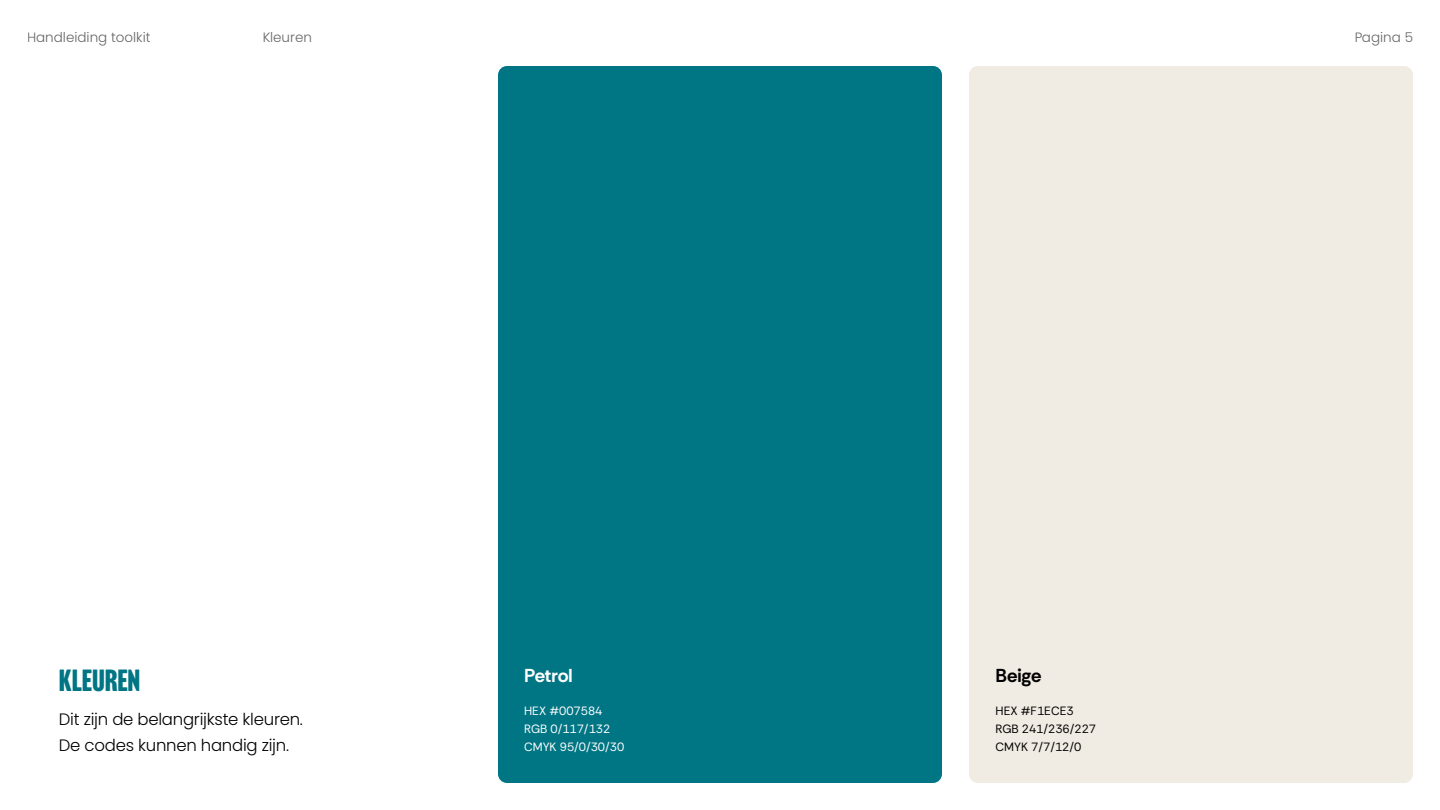
<style>
.page{position:relative;width:1440px;height:810px;background:#fff}
.page>*{position:absolute;margin:0;border:0;box-sizing:border-box;transform-origin:0 0}
.t1{font:30px "Headline Gothic ATF Round";color:#007584;scale:1.05 1}
.t2{font:18.75px "Rethink Sans";letter-spacing:-.01em;color:#fff}
.t3{font:18.75px "Rethink Sans";letter-spacing:-.01em;color:#000}
.t4{font:300 16.5px/26.2px "Poppins";letter-spacing:-.015em;color:#000}
.t5{font:300 13.5px "Poppins";color:#000}
.t6{font:12px/18px "Rethink Sans";color:#fff}
.t7{font:12px/18px "Rethink Sans";color:#000}
</style>
<div class="page">
<div style="left:498px;top:66px;width:444px;height:717px;background:#007584;border-radius:9px"></div>
<div style="left:969px;top:66px;width:444px;height:717px;background:#f1ece3;border-radius:9px"></div>
<p class="t5" style="left:27px;top:29px;width:125px">Handleiding toolkit</p>
<p class="t5" style="left:1354px;top:29px;width:60px">Pagina 5</p>
<p class="t5" style="left:262px;top:29px;width:51px">Kleuren</p>
<h1 class="t1" style="left:59px;top:663px;width:79px">KLEUREN</h1>
<p class="t4" style="left:59px;top:706px;width:246px">Dit zijn de belangrijkste kleuren.<br>De codes kunnen handig zijn.</p>
<p class="t2" style="left:524px;top:664px;width:50px">Petrol</p>
<p class="t3" style="left:996px;top:664px;width:47px">Beige</p>
<p class="t6" style="left:524px;top:702px;width:102px">HEX #007584<br>RGB 0/117/132<br>CMYK 95/0/30/30</p>
<p class="t7" style="left:996px;top:702px;width:102px">HEX #F1ECE3<br>RGB 241/236/227<br>CMYK 7/7/12/0</p>
</div>
